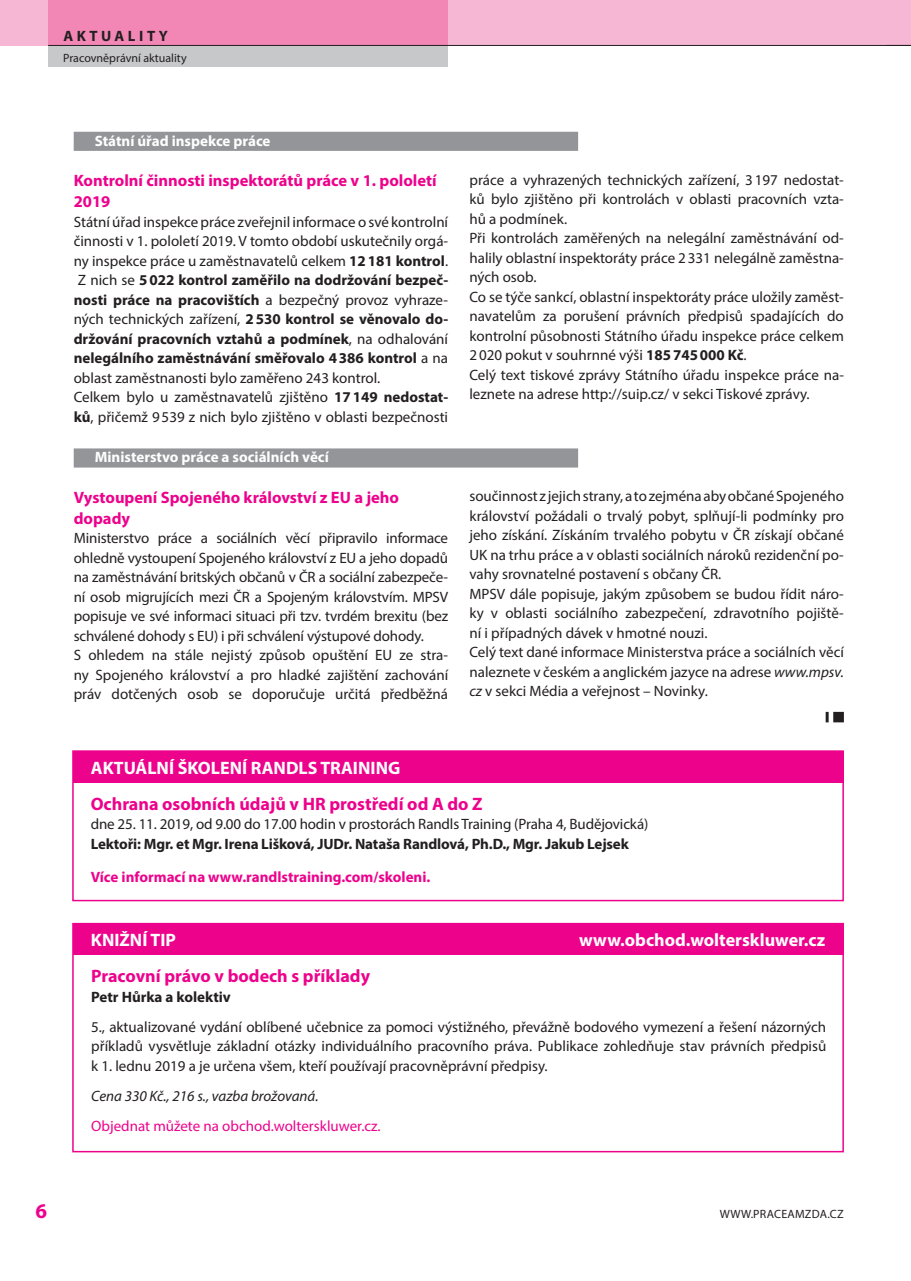
<style>
.page{position:relative;width:911px;height:1281px;background:#fff}
.page>*{position:absolute;margin:0;border:0;box-sizing:border-box;transform-origin:0 0}
.t1{font:700 21px "Myriad Pro";color:#ed028c}
.t2{font:700 18px "Myriad Pro";color:#ed028c}
.t3{font:700 18px "Myriad Pro";color:#fff}
.t4{font:700 16.5px/21px "Myriad Pro";color:#ed028c}
.t5{font:15px/19.5px "Myriad Pro";color:#231f20}
.t6{font:700 15px "Myriad Pro";letter-spacing:-.01em;color:#231f20}
.t7{font:700 15px "Myriad Pro";color:#fff}
.t8{font:700 15px "Myriad Pro";color:#ed028c}
.t9{font:15px "Myriad Pro";color:#ed028c}
.t10{font:italic 15px "Myriad Pro";color:#231f20}
.t11{font:700 15px "Myriad Pro";letter-spacing:.235em;color:#231f20}
.t12{font:12px "Myriad Pro";color:#231f20}
.t13{font:12px "Myriad Pro";letter-spacing:.02em;color:#231f20}
.s1{font-weight:700}
.s2{font-style:italic}
</style>
<div class="page">
<div style="left:899px;top:0;width:11px;height:46px;background:#f6b7d4"></div>
<div style="left:0;top:0;width:899px;height:46px;background:#f6b7d4"></div>
<div style="left:48px;top:0;width:400px;height:67px;background:#c7c8ca"></div>
<div style="left:48px;top:0;width:400px;height:46px;background:#f287b6"></div>
<hr style="left:48px;top:45px;width:862px;height:1px;background:#231f20">
<div style="left:74px;top:132px;width:504px;height:19px;background:#939598"></div>
<div style="left:74px;top:448px;width:504px;height:19px;background:#939598"></div>
<svg style="left:825px;top:712px;width:3px;height:10px"></svg>
<div style="left:833px;top:712px;width:10px;height:10px;background:#231f20"></div>
<div style="left:72px;top:750px;width:771px;height:151px;border:2px solid #ed028c"></div>
<div style="left:73px;top:751px;width:770px;height:31px;background:#ed028c"></div>
<div style="left:73px;top:923px;width:770px;height:32px;background:#ed028c"></div>
<p class="t11" style="left:63px;top:26px;width:106px">Aktua lity</p>
<p class="t12" style="left:63px;top:51px;width:125px">Pracovněprávní aktuality</p>
<p class="t7" style="left:95px;top:131px;width:177px">Státní úřad inspekce práce</p>
<p class="t4" style="left:74px;top:169px;width:364px">Kontrolní činnosti inspektorátů práce v 1. pololetí<br>2019</p>
<p class="t5" style="left:74px;top:211px;width:376px">Státní úřad inspekce práce zveřejnil informace o své kontrolní činnosti v 1. pololetí 2019. V tomto období uskutečnily orgá&shy;ny inspekce práce u zaměstnavatelů celkem <span class="s1">12181 kontrol</span>.<br>Z nich se <span class="s1">5022 kontrol zaměřilo na dodržování bezpeč&shy;nosti práce na pracovištích</span> a bezpečný provoz vyhraze&shy;ných technických zařízení, <span class="s1">2530 kontrol se věnovalo do&shy;držování pracovních vztahů a podmínek</span>, na odhalování <span class="s1">nelegálního zaměstnávání směřovalo 4386 kontrol</span> a na oblast zaměstnanosti bylo zaměřeno 243 kontrol.<br>Celkem bylo u zaměstnavatelů zjištěno <span class="s1">17149 nedostat&shy;ků</span>, přičemž 9539 z nich bylo zjištěno v oblasti bezpečnosti</p>
<p class="t7" style="left:95px;top:447px;width:235px">Ministerstvo práce a sociálních věcí</p>
<p class="t4" style="left:74px;top:486px;width:327px">Vystoupení Spojeného království z EU a jeho dopady</p>
<p class="t5" style="left:74px;top:528px;width:376px">Ministerstvo práce a sociálních věcí připravilo informace ohledně vystoupení Spojeného království z EU a jeho dopadů na zaměstnávání britských občanů v ČR a sociální zabezpeče&shy;ní osob migrujících mezi ČR a Spojeným královstvím. MPSV popisuje ve své informaci situaci při tzv. tvrdém brexitu (bez schválené dohody s EU) i při schválení výstupové dohody.<br>S ohledem na stále nejistý způsob opuštění EU ze stra&shy;ny Spojeného království a pro hladké zajištění zachování práv dotčených osob se doporučuje určitá předběžná</p>
<p class="t5" style="left:469px;top:169px;width:376px">práce a vyhrazených technických zařízení, 3197 nedostat&shy;ků bylo zjištěno při kontrolách v oblasti pracovních vzta&shy;hů a podmínek.<br>Při kontrolách zaměřených na nelegální zaměstnávání od&shy;halily oblastní inspektoráty práce 2331 nelegálně zaměstna&shy;ných osob.<br>Co se týče sankcí, oblastní inspektoráty práce uložily zaměst&shy;navatelům za porušení právních předpisů spadajících do kontrolní působnosti Státního úřadu inspekce práce celkem 2020 pokut v souhrnné výši <span class="s1">185745000 Kč</span>.<br>Celý text tiskové zprávy Státního úřadu inspekce práce na&shy;leznete na adrese http://suip.cz/ v sekci Tiskové zprávy.</p>
<p class="t5" style="left:469px;top:486px;width:376px">součinnost z jejich strany, a to zejména aby občané Spojeného království požádali o trvalý pobyt, splňují-li podmínky pro jeho získání. Získáním trvalého pobytu v ČR získají občané UK na trhu práce a v oblasti sociálních nároků rezidenční po&shy;vahy srovnatelné postavení s občany ČR.<br>MPSV dále popisuje, jakým způsobem se budou řídit náro&shy;ky v oblasti sociálního zabezpečení, zdravotního pojiště&shy;ní i případných dávek v hmotné nouzi.<br>Celý text dané informace Ministerstva práce a sociálních věcí naleznete v českém a anglickém jazyce na adrese <span class="s2">www.mpsv. cz</span> v sekci Média a veřejnost – Novinky.</p>
<p class="t3" style="left:91px;top:756px;width:311px">AKTUÁLNÍ ŠKOLENÍ RANDLS TRAINING</p>
<p class="t2" style="left:91px;top:792px;width:393px">Ochrana osobních údajů v HR prostředí od A do Z</p>
<p class="t5" style="left:91px;top:814px;width:559px">dne 25. 11. 2019, od 9.00 do 17.00 hodin v prostorách Randls Training (Praha 4, Budějovická)</p>
<p class="t6" style="left:91px;top:834px;width:539px">Lektoři: Mgr. et Mgr. Irena Lišková, JUDr. Nataša Randlová, Ph.D., Mgr. Jakub Lejsek</p>
<p class="t8" style="left:91px;top:867px;width:341px">Více informací na www.randlstraining.com/skoleni.</p>
<p class="t3" style="left:91px;top:928px;width:86px">KNIŽNÍ TIP</p>
<p class="t3" style="left:579px;top:928px;width:247px">www.obchod.wolterskluwer.cz</p>
<p class="t2" style="left:91px;top:964px;width:280px">Pracovní právo v bodech s příklady</p>
<p class="t6" style="left:91px;top:987px;width:141px">Petr Hůrka a kolektiv</p>
<p class="t5" style="left:91px;top:1016px;width:736px;text-align:justify">5., aktualizované vydání oblíbené učebnice za pomoci výstižného, převážně bodového vymezení a řešení názorných příkladů vysvětluje základní otázky individuálního pracovního práva. Publikace zohledňuje stav právních předpisů k 1. lednu 2019 a je určena všem, kteří používají pracovněprávní předpisy.</p>
<p class="t10" style="left:91px;top:1086px;width:229px">Cena 330 Kč., 216 s., vazba brožovaná.</p>
<p class="t9" style="left:91px;top:1116px;width:291px">Objednat můžete na obchod.wolterskluwer.cz.</p>
<h1 class="t1" style="left:35px;top:1197px;width:13px">6</h1>
<p class="t13" style="left:719px;top:1206px;width:125px">WWW.PRACEAMZDA.CZ</p>
</div>
